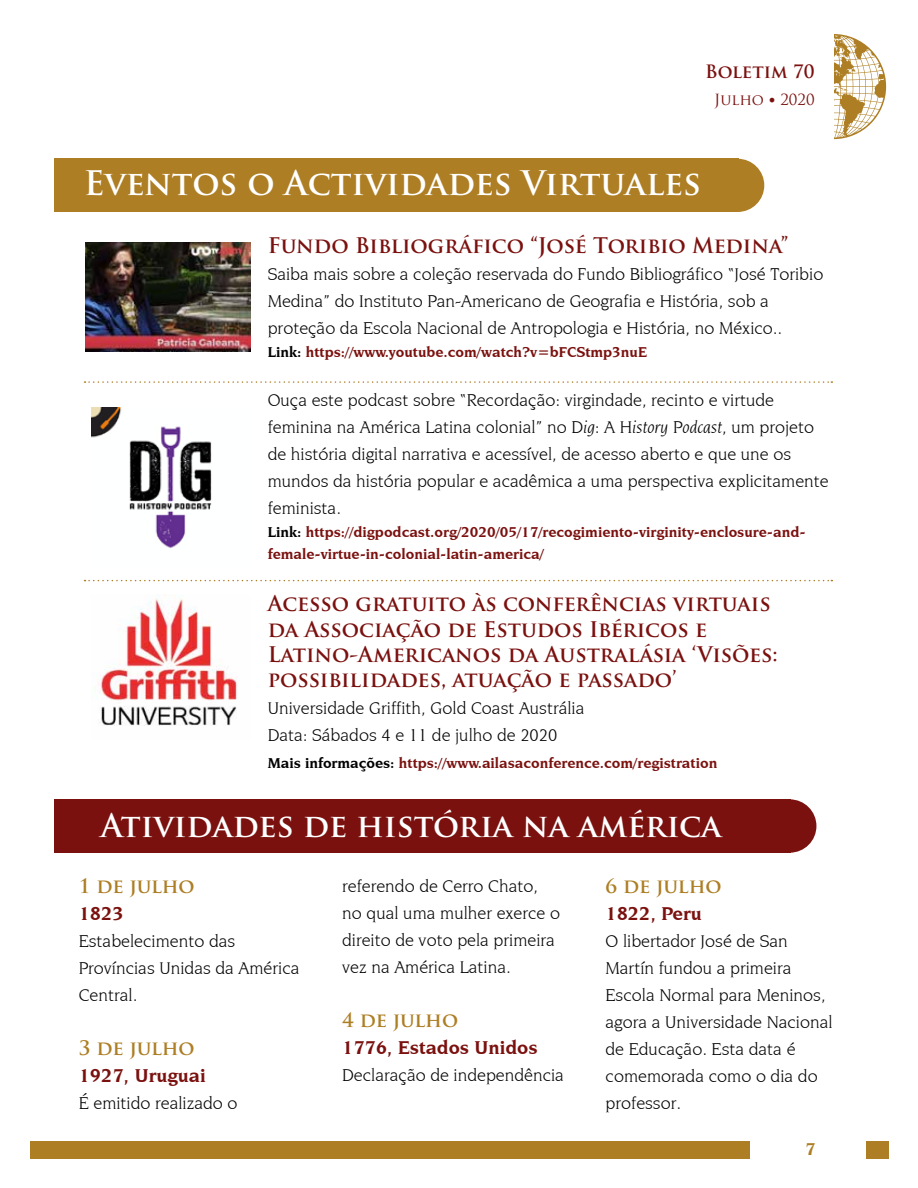
<style>
.page{position:relative;width:918px;height:1188px;background:#fff}
.page>*{position:absolute;margin:0;border:0;box-sizing:border-box;transform-origin:0 0}
.t1{font:700 33px "Trajan Pro";color:#fff}
.t2{font:700 31.5px "Trajan Pro";color:#fff}
.t3{font:700 21px/25.2px "Trajan Pro";color:#7a110f}
.t4{font:700 19.5px "Novarese IT Cby BT";color:#7a110f}
.t5{font:700 19.5px "Trajan Pro";letter-spacing:-.01em;color:#ad7e24}
.t6{font:18px/27px "Novarese IT Cby BT";color:#000}
.t7{font:700 18px "Trajan Pro";color:#7a110f}
.t8{font:700 18px "Novarese IT Cby BT";color:#ad7e24}
.t9{font:700 15px/22.5px "Novarese IT Cby BT";color:#7a110f}
.t10{font:15px "Trajan Pro";color:#7a110f}
.s1{font-family:"Corbel"}
.s2{color:#000}
.s3{font-style:italic}
</style>
<div class="page">
<div style="left:30px;top:1141px;width:858px;height:18px;background:#ad7e24"></div>
<div style="left:751px;top:1140px;width:115px;height:21px;background:#fff"></div>
<svg style="left:834px;top:34px;width:52px;height:105px"></svg>
<div style="left:54px;top:159px;width:684px;height:53px;background:#ad7e24"></div>
<div style="left:711px;top:159px;width:53px;height:53px;background:#ad7e24;border-radius:50%"></div>
<img style="left:86px;top:243px;width:164px;height:108px">
<img style="left:91px;top:407px;width:121px;height:141px">
<img style="left:95px;top:594px;width:142px;height:132px">
<svg style="left:85px;top:381px;width:747px;height:2px"></svg>
<svg style="left:85px;top:580px;width:747px;height:1px"></svg>
<div style="left:54px;top:799px;width:736px;height:54px;background:#7a110f"></div>
<div style="left:763px;top:799px;width:53px;height:54px;background:#7a110f;border-radius:50%"></div>
<p class="t7" style="left:705px;top:60px;width:111px">Boletim 70</p>
<p class="t10" style="left:714px;top:90px;width:102px">Julho <span class="s1">•</span> 2020</p>
<h1 class="t1" style="left:84px;top:162px;width:619px">Eventos o Actividades Virtuales</h1>
<p class="t3" style="left:268px;top:233px;width:522px">Fundo Bibliográfico “José Toribio Medina”</p>
<p class="t6" style="left:268px;top:260px;width:557px">Saiba mais sobre a coleção reservada do Fundo Bibliográfico “José Toribio<br>Medina” do Instituto Pan-Americano de Geografia e História, sob a proteção da Escola Nacional de Antropologia e História, no México..</p>
<p class="t9" style="left:268px;top:340px;width:381px"><span class="s2">Link:</span> https://www.youtube.com/watch?v=bFCStmp3nuE</p>
<p class="t6" style="left:268px;top:386px;width:563px">Ouça este podcast sobre “Recordação: virgindade, recinto e virtude feminina na América Latina colonial” no <span class="s3">Dig: A History Podcast,</span> um projeto de história digital narrativa e acessível, de acesso aberto e que une os mundos da história popular e acadêmica a uma perspectiva explicitamente feminista.</p>
<p class="t9" style="left:268px;top:520px;width:539px"><span class="s2">Link:</span> https://digpodcast.org/2020/05/17/recogimiento-virginity-enclosure-and&shy;female-virtue-in-colonial-latin-america/</p>
<p class="t3" style="left:268px;top:591px;width:511px">Acesso gratuito às conferências virtuais da Associação de Estudos Ibéricos e Latino-Americanos da Australásia ‘Visões: possibilidades, atuação e passado’</p>
<p class="t6" style="left:268px;top:694px;width:318px">Universidade Griffith, Gold Coast Austrália<br>Data: Sábados 4 e 11 de julho de 2020</p>
<p class="t9" style="left:268px;top:751px;width:451px"><span class="s2">Mais informações:</span> https://www.ailasaconference.com/registration</p>
<h2 class="t2" style="left:101px;top:806px;width:622px">Atividades de história na américa</h2>
<p class="t5" style="left:79px;top:873px;width:117px">1 de julho</p>
<p class="t4" style="left:79px;top:901px;width:46px">1823</p>
<p class="t6" style="left:79px;top:927px;width:222px">Estabelecimento das<br>Províncias Unidas da América<br>Central.</p>
<p class="t5" style="left:79px;top:1035px;width:117px">3 de julho</p>
<p class="t4" style="left:79px;top:1063px;width:128px">1927, Uruguai</p>
<p class="t6" style="left:79px;top:1089px;width:160px">É emitido realizado o</p>
<p class="t6" style="left:342px;top:872px;width:219px">referendo de Cerro Chato, no qual uma mulher exerce o direito de voto pela primeira vez na América Latina.</p>
<p class="t5" style="left:342px;top:1007px;width:117px">4 de julho</p>
<p class="t4" style="left:342px;top:1035px;width:197px">1776, Estados Unidos</p>
<p class="t6" style="left:342px;top:1061px;width:223px">Declaração de independência</p>
<p class="t5" style="left:606px;top:873px;width:117px">6 de julho</p>
<p class="t4" style="left:606px;top:901px;width:98px">1822, Peru</p>
<p class="t6" style="left:606px;top:927px;width:229px">O libertador José de San<br>Martín fundou a primeira<br>Escola Normal para Meninos, agora a Universidade Nacional de Educação. Esta data é comemorada como o dia do professor.</p>
<p class="t8" style="left:805px;top:1138px;width:12px">7</p>
</div>
